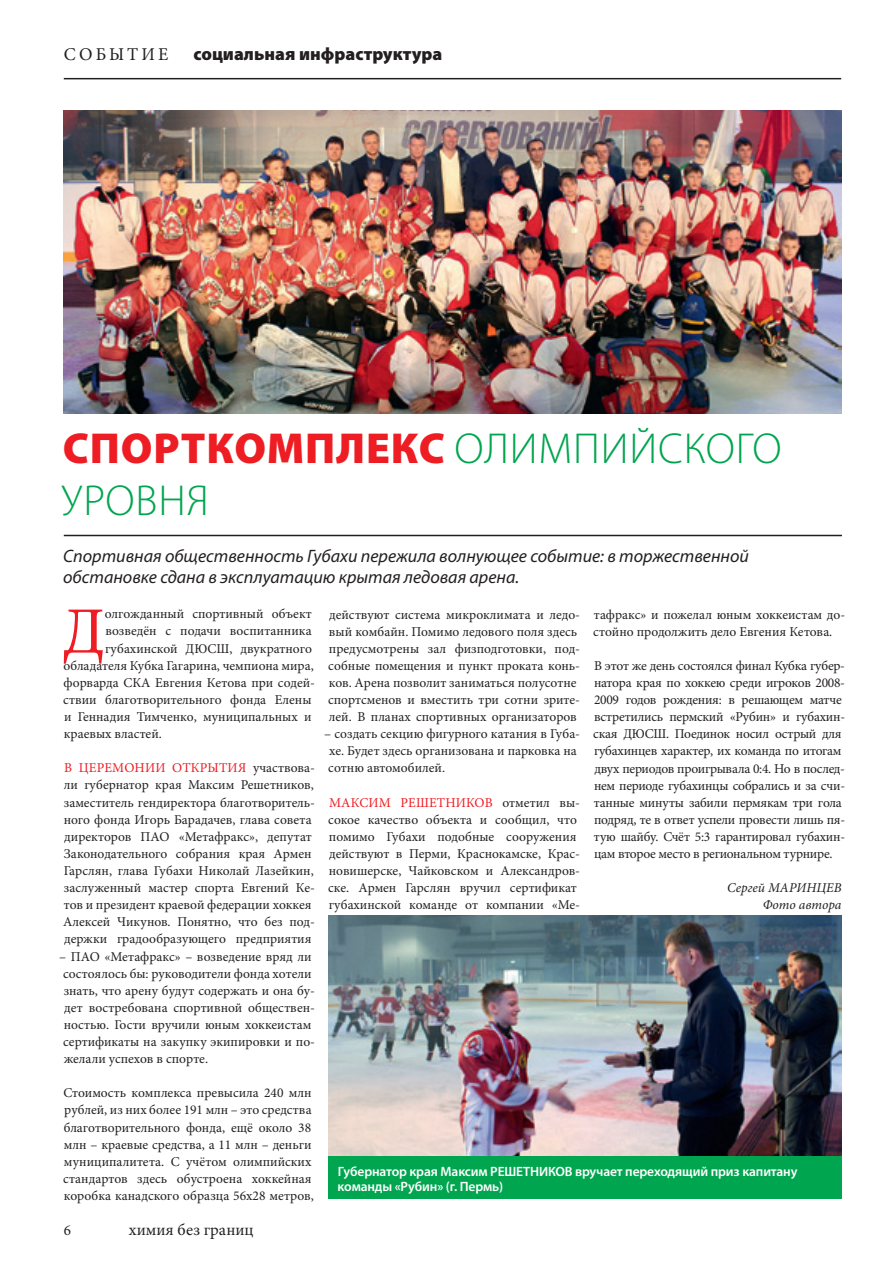
<style>
.page{position:relative;width:893px;height:1263px;background:#fff}
.page>*{position:absolute;margin:0;border:0;box-sizing:border-box;transform-origin:0 0}
.t1{font:66.15px "Minion Pro";color:#ee1d23}
.t2{font:300 43.5px "Myriad Pro";letter-spacing:.02em;color:#00a54f}
.t3{font:900 43.5px "Myriad Pro";color:#ee1d23}
.t4{font:italic 18px/21.6px "Myriad Pro";color:#231f20}
.t5{font:900 18px "Myriad Pro";color:#231f20}
.t6{font:18px "Minion Pro";letter-spacing:.17em;color:#231f20}
.t7{font:16.5px "Minion Pro";color:#231f20}
.t8{font:15px "Minion Pro";color:#231f20}
.t9{font:13.5px/17.1px "Minion Pro";color:#231f20}
.t10{font:13.5px/17.1px "Minion Pro";letter-spacing:-.02em;color:#231f20}
.t11{font:600 13.5px/15px "Myriad Pro";letter-spacing:-.01em;color:#fff}
.t12{font:13.5px "Minion Pro";color:#ee1d23}
.t13{font:italic 13.5px/17.1px "Minion Pro";color:#231f20;text-align:right}
</style>
<div class="page">
<hr style="left:64px;top:78px;width:777px;height:1px;background:#231f20">
<hr style="left:64px;top:535px;width:778px;height:1px;background:#231f20">
<img style="left:64px;top:111px;width:778px;height:302px">
<img style="left:329px;top:915px;width:513px;height:242px">
<div style="left:329px;top:1157px;width:513px;height:42px;background:#00a54f"></div>
<h3 class="t6" style="left:64px;top:42px;width:106px">СОБЫТИЕ</h3>
<h3 class="t5" style="left:193px;top:42px;width:251px">социальная инфраструктура</h3>
<h2 class="t3" style="left:63px;top:419px;width:176px">СПОРТКОМ</h2>
<h2 class="t3" style="left:305px;top:419px;width:59px">ПЛЕКС</h2>
<h2 class="t2" style="left:454px;top:422px;width:329px">ОЛИМПИЙСКОГО</h2>
<h2 class="t2" style="left:62px;top:474px;width:149px">УРОВНЯ</h2>
<h3 class="t4" style="left:63px;top:545px;width:687px">Спортивная общественность Губахи пережила волнующее событие: в торжественной обстановке сдана в эксплуатацию крытая ледовая арена.</h3>
<h1 class="t1" style="left:62px;top:587px;width:44px">Д</h1>
<p class="t9" style="left:105px;top:606px;width:208px">олгожданный спортивный объект</p>
<p class="t9" style="left:105px;top:623px;width:208px">возведён с подачи воспитанника</p>
<p class="t9" style="left:105px;top:640px;width:208px">губахинской ДЮСШ, двукратного</p>
<p class="t9" style="left:63px;top:657px;width:252px">обладателя Кубка Гагарина, чемпиона мира,</p>
<p class="t9" style="left:64px;top:674px;width:253px">форварда СКА Евгения Кетова при содей-</p>
<p class="t9" style="left:63px;top:691px;width:250px">ствии благотворительного фонда Елены</p>
<p class="t9" style="left:64px;top:708px;width:249px">и Геннадия Тимченко, муниципальных и</p>
<p class="t9" style="left:64px;top:725px;width:100px">краевых властей.</p>
<p class="t12" style="left:64px;top:759px;width:26px">В церемонии</p>
<p class="t12" style="left:172px;top:759px;width:11px">открытия</p>
<p class="t9" style="left:63px;top:759px;width:253px;text-indent:190px">участвова&shy;ли губернатор края Максим Решетников, заместитель гендиректора благотворитель&shy;ного фонда Игорь Барадачев, глава совета директоров ПАО «Метафракс», депутат Законодательного собрания края Армен Гарслян, глава Губахи Николай Лазейкин, заслуженный мастер спорта Евгений Ке&shy;тов и президент краевой федерации хоккея Алексей Чикунов. Понятно, что без под&shy;держки градообразующего предприятия</p>
<p class="t9" style="left:59px;top:948px;width:257px">– ПАО «Метафракс» – возведение вряд ли состоялось бы: руководители фонда хотели знать, что арену будут содержать и она бу&shy;дет востребована спортивной обществен&shy;ностью. Гости вручили юным хоккеистам сертификаты на закупку экипировки и по&shy;желали успехов в спорте.</p>
<p class="t9" style="left:63px;top:1084px;width:252px">Стоимость комплекса превысила 240 млн рублей, из них более 191 млн – это средства благотворительного фонда, ещё около 38 млн – краевые средства, а 11 млн – деньги муниципалитета. С учётом олимпийских стандартов здесь обустроена хоккейная коробка канадского образца 56х28 метров,</p>
<p class="t8" style="left:64px;top:1220px;width:9px">6</p>
<p class="t7" style="left:129px;top:1219px;width:126px">химия без границ</p>
<p class="t9" style="left:328px;top:606px;width:253px">действуют система микроклимата и ледо&shy;вый комбайн. Помимо ледового поля здесь предусмотрены зал физподготовки, под&shy;собные помещения и пункт проката конь&shy;ков. Арена позволит заниматься полусотне спортсменов и вместить три сотни зрите&shy;лей. В планах спортивных организаторов</p>
<p class="t9" style="left:324px;top:725px;width:257px">– создать секцию фигурного катания в Губа&shy;хе. Будет здесь организована и парковка на сотню автомобилей.</p>
<p class="t12" style="left:329px;top:793px;width:23px">Максим</p>
<p class="t12" style="left:400px;top:793px;width:19px">Решетников</p>
<p class="t9" style="left:328px;top:794px;width:253px;text-indent:174px">отметил вы&shy;сокое качество объекта и сообщил, что помимо Губахи подобные сооружения действуют в Перми, Краснокамске, Крас&shy;новишерске, Чайковском и Александров&shy;ске. Армен Гарслян вручил сертификат губахинской команде от компании «Ме-</p>
<p class="t9" style="left:593px;top:606px;width:253px">тафракс» и пожелал юным хоккеистам до&shy;стойно продолжить дело Евгения Кетова.</p>
<p class="t10" style="left:593px;top:657px;width:253px">В этот же день состоялся финал Кубка губер&shy;натора края по хоккею среди игроков 2008- 2009 годов рождения: в решающем матче встретились пермский «Рубин» и губахин&shy;ская ДЮСШ. Поединок носил острый для губахинцев характер, их команда по итогам двух периодов проигрывала 0:4. Но в послед&shy;нем периоде губахинцы собрались и за счи&shy;танные минуты забили пермякам три гола подряд, те в ответ успели провести лишь пя&shy;тую шайбу. Счёт 5:3 гарантировал губахин&shy;цам второе место в региональном турнире.</p>
<p class="t13" style="left:727px;top:879px;width:116px">Сергей МАРИНЦЕВ<br>Фото автора</p>
<p class="t11" style="left:338px;top:1163px;width:461px">Губернатор края Максим РЕШЕТНИКОВ вручает переходящий приз капитану команды «Рубин» (г. Пермь)</p>
</div>
